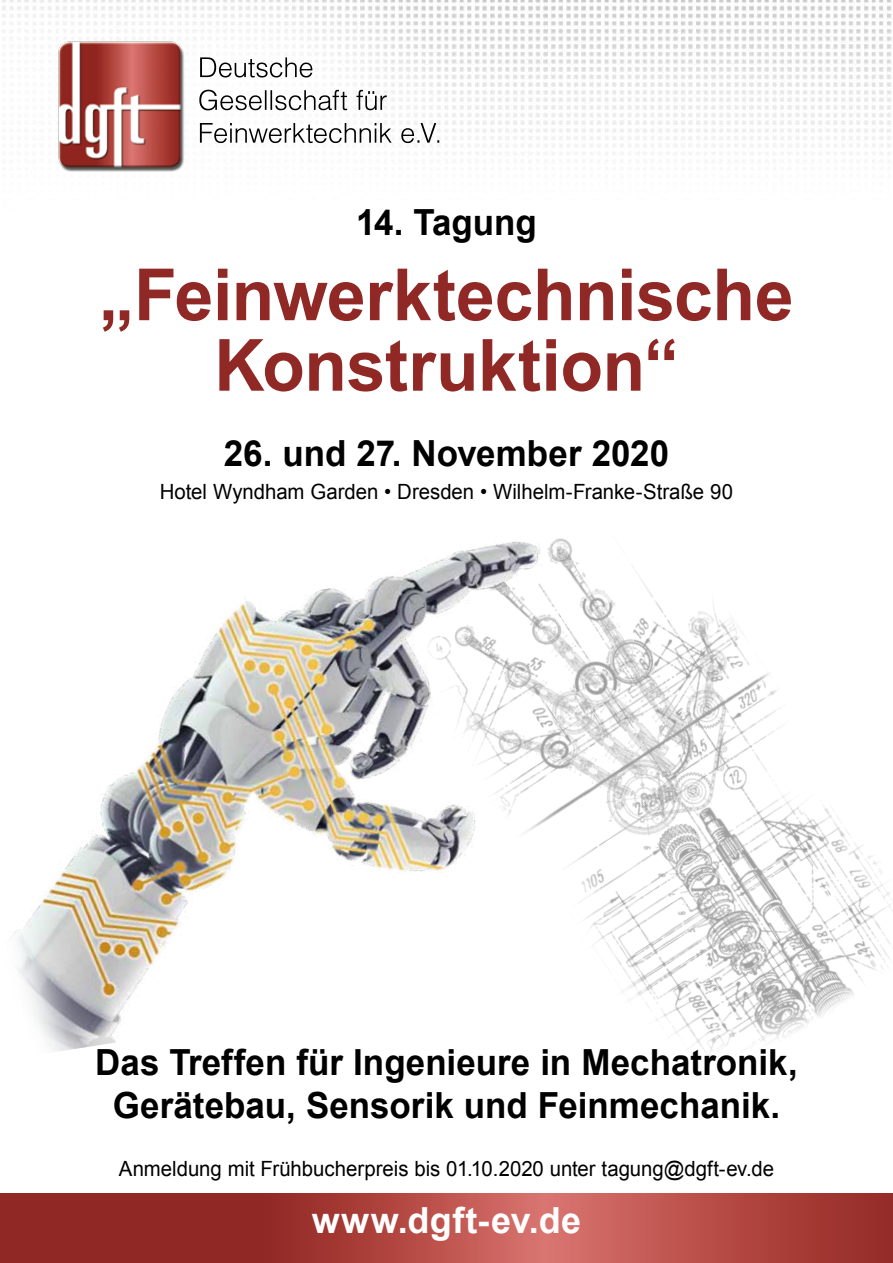
<style>
.page{position:relative;width:893px;height:1263px;background:#fff}
.page>*{position:absolute;margin:0;border:0;box-sizing:border-box;transform-origin:0 0}
.t1{font:700 72px/70.5px "Arial";letter-spacing:-.005em;color:#902926;text-align:center}
.t2{font:700 36px/43.2px "Arial";color:#000;text-align:center}
.t3{font:700 36px "Arial";letter-spacing:.015em;color:#fff}
.t4{font:21px "Arial";color:#000}
</style>
<div class="page">
<img style="left:2px;top:0;width:890px;height:161px">
<svg style="left:0;top:1194px;width:893px;height:69px"></svg>
<img style="left:621px;top:566px;width:272px;height:491px">
<img style="left:51px;top:35px;width:138px;height:137px">
<svg style="left:200px;top:123px;width:239px;height:20px"></svg>
<svg style="left:199px;top:90px;width:188px;height:20px"></svg>
<svg style="left:200px;top:57px;width:112px;height:20px"></svg>
<img style="left:12px;top:538px;width:609px;height:514px">
<h2 class="t2" style="left:356px;top:202px;width:182px">14. Tagung</h2>
<h1 class="t1" style="left:99px;top:262px;width:696px">„Feinwerktechnische<br>Konstruktion“</h1>
<h2 class="t2" style="left:224px;top:433px;width:447px">26. und 27. November 2020</h2>
<p class="t4" style="left:160px;top:478px;width:575px">Hotel Wyndham Garden • Dresden • Wilhelm-Franke-Straße 90</p>
<h2 class="t2" style="left:95px;top:1042px;width:704px">Das Treffen für Ingenieure in Mechatronik,<br>Gerätebau, Sensorik und Feinmechanik.</h2>
<p class="t4" style="left:119px;top:1154px;width:657px">Anmeldung mit Frühbucherpreis bis 01.10.2020 unter tagung@dgft-ev.de</p>
<h2 class="t3" style="left:312px;top:1196px;width:271px">www.dgft-ev.de</h2>
</div>
